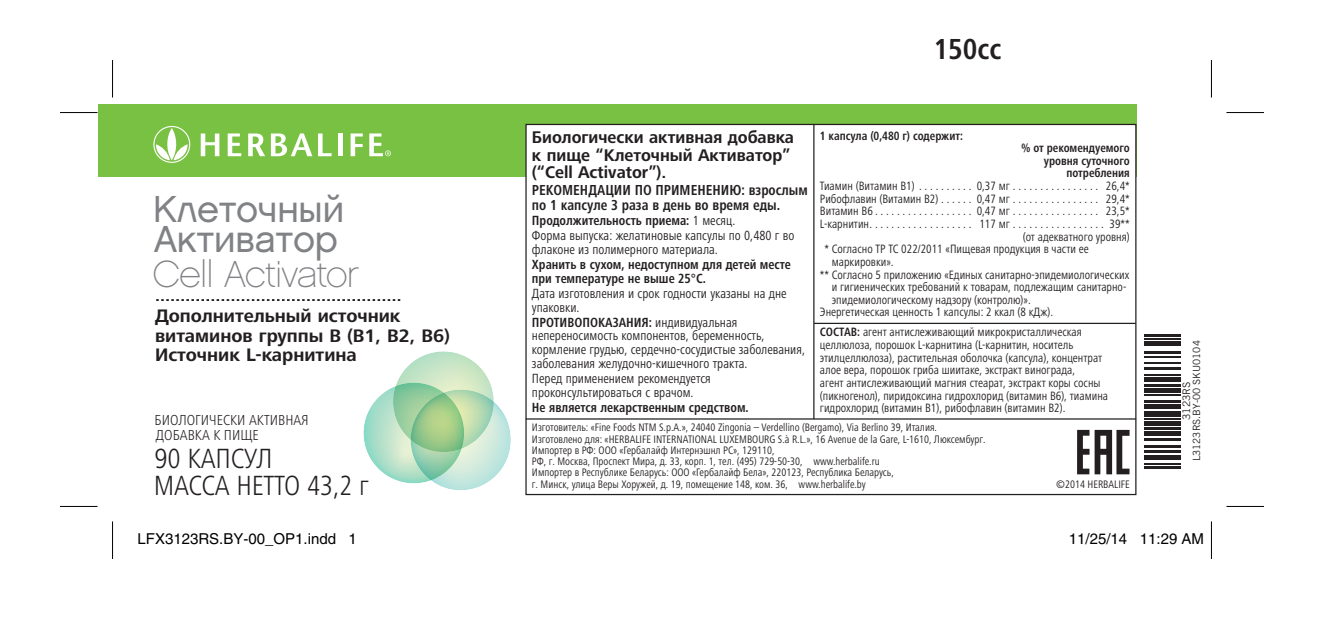
<style>
.page{position:relative;width:1324px;height:619px;background:#fff}
.page>*{position:absolute;margin:0;border:0;box-sizing:border-box;transform-origin:0 0}
.t1{font:37.5px/30px "Chalet London Nineteen Sixty";letter-spacing:-.02em;color:#808285}
.t2{font:37.5px "Chalet Paris Nineteen Sixty";letter-spacing:-.02em;color:#808285}
.t3{font:700 condensed 30px "Frutiger Next LTW1 G";color:#231f20}
.t4{font:300 condensed 28.75px "Frutiger Next LTW1 G";letter-spacing:-.01em;color:#231f20}
.t5{font:700 18.75px/19.5px "Frutiger Next LTW1 G";color:#231f20}
.t6{font:700 17.5px/17.8px "Frutiger Next LTW1 G";color:#231f20;scale:.95 1}
.t7{font:700 condensed 15px/15.2px "Frutiger Next LTW1 G";color:#231f20;scale:.95 1}
.t8{font:15px "Helvetica";color:#000}
.t9{font:300 condensed 15px "Frutiger Next LTW1 G";color:#231f20}
.t10{font:condensed 13.75px/14px "Frutiger Next LTW1 G";color:#231f20;scale:.95 1}
.t11{font:700 condensed 13.75px/14px "Frutiger Next LTW1 G";color:#231f20;scale:.95 1}
.t12{font:condensed 12.5px/12.8px "Frutiger Next LTW1 G";color:#231f20;scale:.95 1}
.t13{font:condensed 12.5px/12.8px "Frutiger Next LTW1 G";color:#231f20}
.t14{font:700 condensed 12.5px "Frutiger Next LTW1 G";color:#231f20;scale:.95 1}
.t15{font:condensed 11.25px "Frutiger Next LTW1 G";color:#231f20;scale:.95 1}
.t16{font:condensed 11.25px "Frutiger Next LTW1 G";color:#231f20}
.t17{font:10.5px "Trade Gothic";color:#231f20}
.t18{font:10px "Trade Gothic";color:#231f20}
.s1{font-weight:400}
.s2{font-weight:700}
</style>
<div class="page">
<div style="left:98px;top:104px;width:1038px;height:73px;background:#79c142"></div>
<svg style="left:363px;top:351px;width:148px;height:139px"></svg>
<svg style="left:201px;top:133px;width:18px;height:23px"></svg>
<svg style="left:228px;top:133px;width:13px;height:23px"></svg>
<svg style="left:248px;top:133px;width:17px;height:23px"></svg>
<svg style="left:271px;top:133px;width:41px;height:23px"></svg>
<svg style="left:318px;top:133px;width:13px;height:23px"></svg>
<hr style="left:338px;top:133px;width:4px;height:23px;background:#fff">
<svg style="left:350px;top:133px;width:13px;height:23px"></svg>
<svg style="left:369px;top:133px;width:22px;height:23px"></svg>
<svg style="left:153px;top:126px;width:37px;height:37px"></svg>
<div style="left:526px;top:124px;width:609px;height:370px;background:#fff"></div>
<hr style="left:1144px;top:466px;width:36px;height:3px;background:#231f20">
<hr style="left:1144px;top:463px;width:36px;height:1px;background:#231f20">
<hr style="left:1144px;top:456px;width:36px;height:4px;background:#231f20">
<hr style="left:1144px;top:450px;width:36px;height:2px;background:#231f20">
<hr style="left:1144px;top:445px;width:36px;height:3px;background:#231f20">
<hr style="left:1144px;top:438px;width:36px;height:2px;background:#231f20">
<hr style="left:1144px;top:432px;width:36px;height:4px;background:#231f20">
<hr style="left:1144px;top:427px;width:36px;height:3px;background:#231f20">
<hr style="left:1144px;top:421px;width:36px;height:4px;background:#231f20">
<hr style="left:1144px;top:418px;width:36px;height:1px;background:#231f20">
<div style="left:1144px;top:411px;width:36px;height:5px;background:#231f20"></div>
<hr style="left:1144px;top:405px;width:36px;height:4px;background:#231f20">
<hr style="left:1144px;top:400px;width:36px;height:3px;background:#231f20">
<hr style="left:1144px;top:394px;width:36px;height:1px;background:#231f20">
<hr style="left:1144px;top:388px;width:36px;height:4px;background:#231f20">
<hr style="left:1144px;top:384px;width:36px;height:2px;background:#231f20">
<hr style="left:1144px;top:378px;width:36px;height:4px;background:#231f20">
<hr style="left:1144px;top:375px;width:36px;height:1px;background:#231f20">
<hr style="left:1144px;top:367px;width:36px;height:3px;background:#231f20">
<hr style="left:1144px;top:363px;width:36px;height:1px;background:#231f20">
<hr style="left:1144px;top:357px;width:36px;height:1px;background:#231f20">
<hr style="left:1144px;top:351px;width:36px;height:2px;background:#231f20">
<hr style="left:1144px;top:342px;width:36px;height:4px;background:#231f20">
<hr style="left:1144px;top:339px;width:36px;height:1px;background:#231f20">
<hr style="left:1144px;top:334px;width:36px;height:3px;background:#231f20">
<svg style="left:156px;top:299px;width:244px;height:2px"></svg>
<hr style="left:525px;top:418px;width:611px;height:1px;background:#231f20">
<hr style="left:814px;top:323px;width:321px;height:1px;background:#231f20">
<hr style="left:813px;top:124px;width:1px;height:295px;background:#231f20">
<svg style="left:1077px;top:430px;width:52px;height:44px"></svg>
<hr style="left:60px;top:112px;width:38px;height:1px;background:#000">
<hr style="left:1226px;top:112px;width:37px;height:1px;background:#000">
<hr style="left:60px;top:506px;width:38px;height:1px;background:#000">
<hr style="left:1226px;top:506px;width:37px;height:1px;background:#000">
<hr style="left:112px;top:60px;width:1px;height:38px;background:#000">
<hr style="left:112px;top:521px;width:1px;height:38px;background:#000">
<hr style="left:1210px;top:60px;width:1px;height:38px;background:#000">
<hr style="left:1210px;top:521px;width:1px;height:38px;background:#000">
<div style="left:250px;top:534px;width:5px;height:9px;border:1px solid #fff;border-radius:50%"></div>
<div style="left:248px;top:533px;width:9px;height:12px;border:1px solid #fff;border-radius:50%"></div>
<div style="left:258px;top:534px;width:6px;height:9px;border:1px solid #fff;border-radius:50%"></div>
<div style="left:257px;top:533px;width:8px;height:12px;border:1px solid #fff;border-radius:50%"></div>
<p class="t1" style="left:153px;top:194px;width:193px">Клеточный<br>Активатор</p>
<p class="t2" style="left:153px;top:252px;width:208px">Cell Activator</p>
<p class="t5" style="left:155px;top:307px;width:296px">Дополнительный источник витаминов группы В (В1, В2, В6)</p>
<p class="t5" style="left:155px;top:345px;width:203px">Источник L-карнитина</p>
<p class="t9" style="left:155px;top:411px;width:155px">БИОЛОГИЧЕСКИ АКТИВНАЯ</p>
<p class="t9" style="left:156px;top:426px;width:104px">ДОБАВКА К ПИЩЕ</p>
<p class="t4" style="left:155px;top:441px;width:119px">90 КАПСУЛ</p>
<p class="t4" style="left:154px;top:469px;width:217px">МАССА НЕТТО 43,2 г</p>
<p class="t3" style="left:933px;top:32px;width:69px">150cc</p>
<p class="t6" style="left:532px;top:129px;width:277px">Биологически активная добавка к пище “Клеточный Активатор” (“Cell Activator”).</p>
<p class="t7" style="left:532px;top:182px;width:292px">РЕКОМЕНДАЦИИ ПО ПРИМЕНЕНИЮ: взрослым по 1 капсуле 3 раза в день во время еды.</p>
<p class="t11" style="left:532px;top:213px;width:216px">Продолжительность приема: <span class="s1">1 месяц.</span></p>
<p class="t10" style="left:532px;top:228px;width:278px">Форма выпуска: желатиновые капсулы по 0,480 г во флаконе из полимерного материала.</p>
<p class="t11" style="left:532px;top:257px;width:274px">Хранить в сухом, недоступном для детей месте при температуре не выше 25°С.</p>
<p class="t10" style="left:532px;top:286px;width:270px">Дата изготовления и срок годности указаны на дне упаковки.</p>
<p class="t10" style="left:532px;top:315px;width:289px"><span class="s2">ПРОТИВОПОКАЗАНИЯ:</span> индивидуальная непереносимость компонентов, беременность, кормление грудью, сердечно-сосудистые заболевания, заболевания желудочно-кишечного тракта.</p>
<p class="t10" style="left:532px;top:372px;width:190px">Перед применением рекомендуется проконсультироваться с врачом.</p>
<p class="t11" style="left:532px;top:400px;width:230px">Не является лекарственным средством.</p>
<p class="t15" style="left:532px;top:421px;width:428px">Изготовитель: «Fine Foods NTM S.p.A.», 24040 Zingonia – Verdellino (Bergamo), Via Berlino 39, Италия.</p>
<p class="t15" style="left:532px;top:432px;width:479px">Изготовлено для: «HERBALIFE INTERNATIONAL LUXEMBOURG S.à R.L.», 16 Avenue de la Gare, L-1610, Люксембург.</p>
<p class="t15" style="left:532px;top:443px;width:257px">Импортер в РФ: ООО «Гербалайф Интернэшнл РС», 129110,</p>
<p class="t15" style="left:532px;top:455px;width:367px">РФ, г. Москва, Проспект Мира, д. 33, корп. 1, тел. (495) 729-50-30, www.herbalife.ru</p>
<p class="t15" style="left:532px;top:466px;width:382px">Импортер в Республике Беларусь: ООО «Гербалайф Бела», 220123, Республика Беларусь,</p>
<p class="t15" style="left:532px;top:477px;width:353px">г. Минск, улица Веры Хоружей, д. 19, помещение 148, ком. 36, www.herbalife.by</p>
<p class="t16" style="left:1056px;top:477px;width:75px">©2014 HERBALIFE</p>
<p class="t14" style="left:820px;top:128px;width:152px">1 капсула (0,480 г) содержит:</p>
<p class="t14" style="left:1021px;top:141px;width:116px">% от рекомендуемого</p>
<p class="t14" style="left:1043px;top:153px;width:92px">уровня суточного</p>
<p class="t14" style="left:1066px;top:166px;width:68px">потребления</p>
<p class="t12" style="left:820px;top:179px;width:106px">Тиамин (Витамин В1)..........</p>
<p class="t12" style="left:976px;top:179px;width:39px">0,37 мг.................</p>
<p class="t12" style="left:1105px;top:179px;width:27px">26,4*</p>
<p class="t12" style="left:820px;top:192px;width:129px">Рибофлавин (Витамин B2)......</p>
<p class="t12" style="left:976px;top:192px;width:42px">0,47 мг .................</p>
<p class="t12" style="left:1105px;top:192px;width:27px">29,4*</p>
<p class="t12" style="left:820px;top:205px;width:60px">Витамин В6..................</p>
<p class="t12" style="left:976px;top:205px;width:42px">0,47 мг .................</p>
<p class="t12" style="left:1105px;top:205px;width:27px">23,5*</p>
<p class="t12" style="left:820px;top:217px;width:56px">L-карнитин....................</p>
<p class="t12" style="left:979px;top:217px;width:37px">117 мг..................</p>
<p class="t12" style="left:1109px;top:217px;width:23px">39**</p>
<p class="t12" style="left:1022px;top:230px;width:114px">(от адекватного уровня)</p>
<p class="t13" style="left:831px;top:243px;width:258px;text-indent:-7px">* Согласно ТР ТС 022/2011 «Пищевая продукция в части ее маркировки».</p>
<p class="t13" style="left:832px;top:268px;width:299px;text-indent:-12px">** Согласно 5 приложению «Единых санитарно-эпидемиологических и гигиенических требований к товарам, подлежащим санитарно&shy;эпидемиологическому надзору (контролю)».</p>
<p class="t12" style="left:820px;top:306px;width:247px">Энергетическая ценность 1 капсулы: 2 ккал (8 кДж).</p>
<p class="t12" style="left:820px;top:326px;width:305px"><span class="s2">СОСТАВ:</span> агент антислеживающий микрокристаллическая целлюлоза, порошок L-карнитина (L-карнитин, носитель этилцеллюлоза), растительная оболочка (капсула), концентрат алое вера, порошок гриба шиитаке, экстракт винограда,<br>агент антислеживающий магния стеарат, экстракт коры сосны (пикногенол), пиридоксина гидрохлорид (витамин В6), тиамина гидрохлорид (витамин В1), рибофлавин (витамин B2).</p>
<p class="t18" style="left:1190px;top:461px;width:123px;rotate:-90deg">L3123RS.BY-00 SKU0104</p>
<p class="t17" style="left:1180px;top:420px;width:40px;rotate:-90deg">3123RS</p>
<p class="t8" style="left:138px;top:530px;width:221px">LFX3123RS.BY-00_OP1.indd 1</p>
<p class="t8" style="left:1068px;top:530px;width:137px">11/25/14 11:29 AM</p>
</div>
